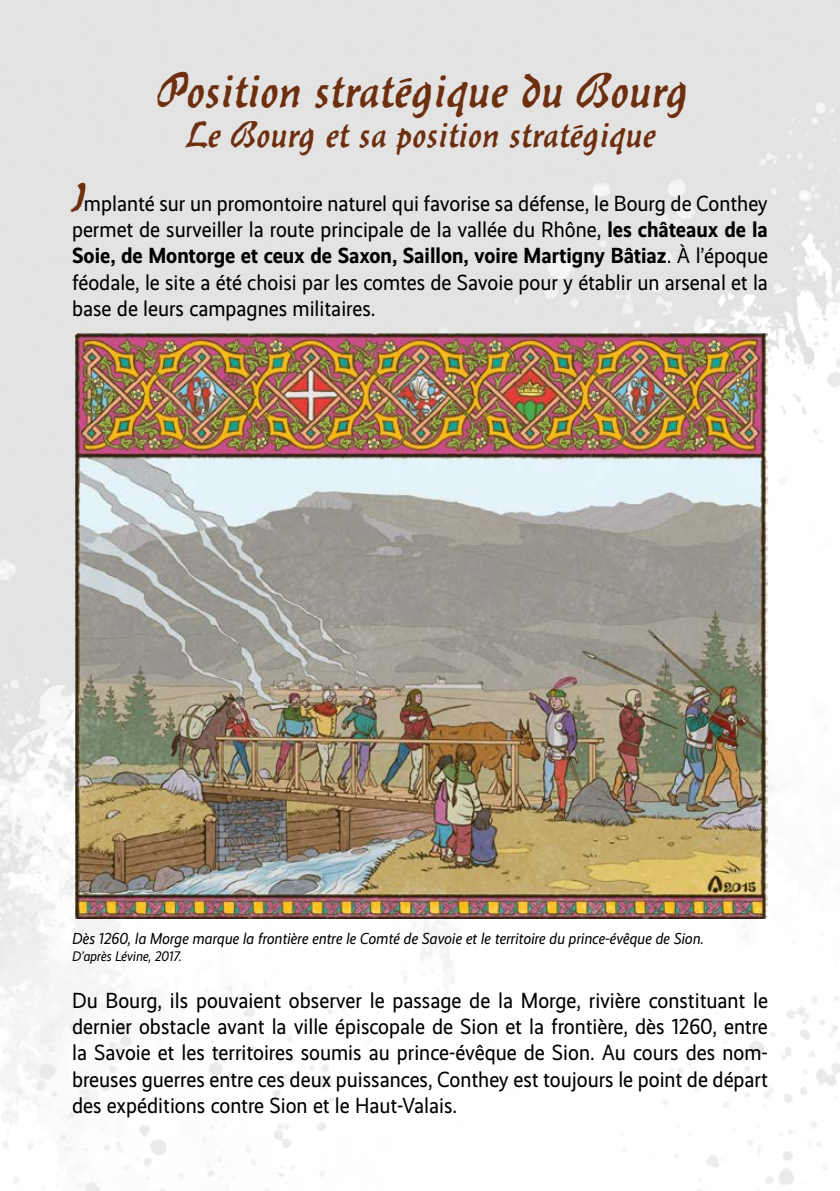
<style>
.page{position:relative;width:840px;height:1191px;background:#fff}
.page>*{position:absolute;margin:0;border:0;box-sizing:border-box;transform-origin:0 0}
.t1{font:44px "Balzac";color:#6d2f0f}
.t2{font:33.4px "Balzac";color:#6d2f0f}
.t3{font:22px/26.4px "Realist Narrow";color:#000;text-align:justify}
.t4{font:italic 16px "Realist Narrow";color:#000}
.t5{font:italic 14px "Realist Narrow";color:#000}
.s1{font-family:"Balzac";font-size:36px;color:#6d2f0f}
.s2{font-weight:700}
</style>
<div class="page">
<img style="left:0;top:0;width:839px;height:1191px">
<img style="left:75px;top:333px;width:692px;height:585px">
<h1 class="t1" style="left:153px;top:61px;width:534px">Position stratégique du Bourg</h1>
<h2 class="t2" style="left:186px;top:112px;width:469px">Le Bourg et sa position stratégique</h2>
<p class="t3" style="left:72px;top:190px;width:697px"><span class="s1">I</span>mplanté sur un promontoire naturel qui favorise sa défense, le Bourg de Conthey permet de surveiller la route principale de la vallée du Rhône, <span class="s2">les châteaux de la Soie, de Montorge et ceux de Saxon, Saillon, voire Martigny Bâtiaz</span>. À l’époque féodale, le site a été choisi par les comtes de Savoie pour y établir un arsenal et la base de leurs campagnes militaires.</p>
<p class="t4" style="left:72px;top:929px;width:633px">Dès 1260, la Morge marque la frontière entre le Comté de Savoie et le territoire du prince-évêque de Sion.</p>
<p class="t5" style="left:72px;top:948px;width:111px">D’après Lévine, 2017.</p>
<p class="t3" style="left:72px;top:987px;width:697px">Du Bourg, ils pouvaient observer le passage de la Morge, rivière constituant le dernier obstacle avant la ville épiscopale de Sion et la frontière, dès 1260, entre la Savoie et les territoires soumis au prince-évêque de Sion. Au cours des nom&shy;breuses guerres entre ces deux puissances, Conthey est toujours le point de départ des expéditions contre Sion et le Haut-Valais.</p>
</div>
